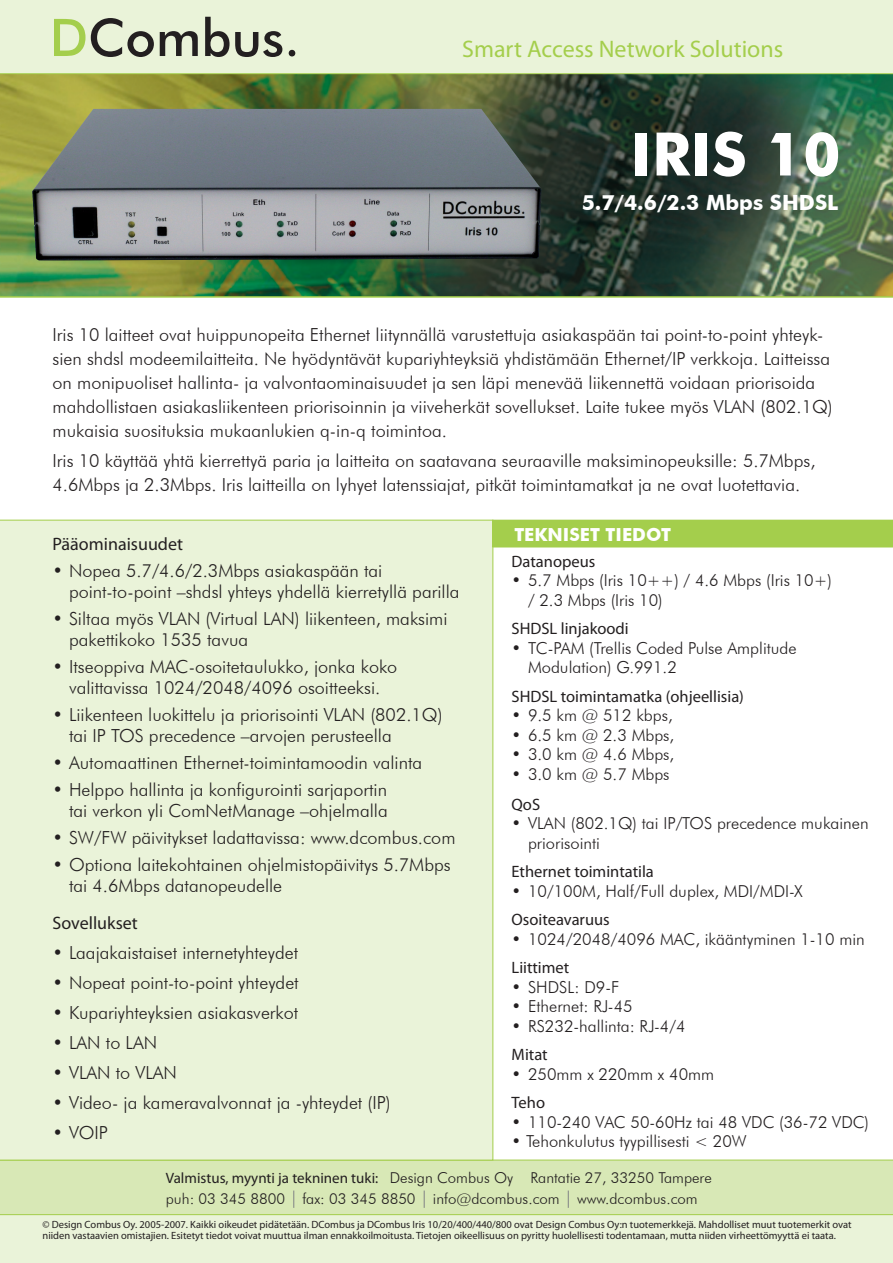
<style>
.page{position:relative;width:893px;height:1263px;background:#fff}
.page>*{position:absolute;margin:0;border:0;box-sizing:border-box;transform-origin:0 0}
.t1{font:700 60px "Futura BT";color:#fff}
.t2{font:24px "Myriad Pro";color:#a4ce4c}
.t3{font:700 21px "Futura BT";color:#fff}
.t4{font:300 18px/24px "Futura BT";color:#231f20}
.t5{font:18px "Myriad Pro";color:#231f20}
.t6{font:700 18px "Futura BT";color:#fff}
.t7{font:300 16.5px/19.5px "Futura BT";color:#231f20}
.t8{font:16.5px "Myriad Pro";color:#231f20}
.t9{font:300 15px/21px "Futura BT";color:#231f20}
.t10{font:10.5px/11.2px "Myriad Pro";color:#231f20}
.s1{font-family:"Myriad Pro";font-weight:400}
</style>
<div class="page">
<div style="left:0;top:1215px;width:893px;height:48px;background:#eaf3d9"></div>
<img style="left:0;top:74px;width:893px;height:224px">
<div style="left:0;top:1160px;width:893px;height:55px;background:#d8e8b6"></div>
<div style="left:0;top:520px;width:493px;height:640px;background:#eaf3d9"></div>
<svg style="left:424px;top:1190px;width:1px;height:18px"></svg>
<svg style="left:568px;top:1190px;width:1px;height:18px"></svg>
<svg style="left:293px;top:1190px;width:1px;height:18px"></svg>
<div style="left:492px;top:520px;width:401px;height:27px;background:#a4ce4c"></div>
<div style="left:0;top:0;width:893px;height:74px;background:#eaf3d9"></div>
<svg style="left:54px;top:19px;width:31px;height:37px"></svg>
<svg style="left:91px;top:18px;width:63px;height:39px;background:#a9ad9c"></svg>
<svg style="left:160px;top:31px;width:38px;height:25px"></svg>
<svg style="left:205px;top:17px;width:77px;height:40px;background:#a8ad9b"></svg>
<svg style="left:289px;top:50px;width:6px;height:6px"></svg>
<p class="t2" style="left:462px;top:34px;width:323px">Smart Access Network Solutions</p>
<p class="t1" style="left:630px;top:118px;width:212px">IRIS 10</p>
<p class="t3" style="left:582px;top:190px;width:258px">5.7/4.6/2.3 Mbps SHDSL</p>
<p class="t4" style="left:53px;top:322px;width:782px">Iris 10 laitteet ovat huippunopeita Ethernet liitynnällä varustettuja asiakaspään tai point-to-point yhteyk&shy;sien shdsl modeemilaitteita. Ne hyödyntävät kupariyhteyksiä yhdistämään Ethernet/IP verkkoja. Laitteissa on monipuoliset hallinta- ja valvontaominaisuudet ja sen läpi menevää liikennettä voidaan priorisoida mahdollistaen asiakasliikenteen priorisoinnin ja viiveherkät sovellukset. Laite tukee myös VLAN (802.1Q) mukaisia suosituksia mukaanlukien q-in-q toimintoa.</p>
<p class="t4" style="left:53px;top:448px;width:764px">Iris 10 käyttää yhtä kierrettyä paria ja laitteita on saatavana seuraaville maksiminopeuksille: 5.7Mbps,<br>4.6Mbps ja 2.3Mbps. Iris laitteilla on lyhyet latenssiajat, pitkät toimintamatkat ja ne ovat luotettavia.</p>
<p class="t5" style="left:53px;top:533px;width:132px">Pääominaisuudet</p>
<p class="t4" style="left:69px;top:560px;width:392px;line-height:21px;text-indent:-17px">• Nopea 5.7/4.6/2.3Mbps asiakaspään tai point-to-point –shdsl yhteys yhdellä kierretyllä parilla</p>
<p class="t4" style="left:69px;top:608px;width:380px;line-height:21px;text-indent:-17px">• Siltaa myös VLAN (Virtual LAN) liikenteen, maksimi pakettikoko 1535 tavua</p>
<p class="t4" style="left:53px;top:655px;width:346px">• Itseoppiva MAC-osoitetaulukko, jonka koko</p>
<p class="t4" style="left:69px;top:676px;width:313px">valittavissa 1024/2048/4096 osoitteeksi.</p>
<p class="t4" style="left:53px;top:703px;width:392px">• Liikenteen luokittelu ja priorisointi VLAN (802.1Q)</p>
<p class="t4" style="left:69px;top:724px;width:324px">tai IP TOS precedence –arvojen perusteella</p>
<p class="t4" style="left:53px;top:751px;width:371px">• Automaattinen Ethernet-toimintamoodin valinta</p>
<p class="t4" style="left:53px;top:778px;width:336px">• Helppo hallinta ja konfigurointi sarjaportin</p>
<p class="t4" style="left:69px;top:799px;width:320px">tai verkon yli ComNetManage –ohjelmalla</p>
<p class="t4" style="left:53px;top:826px;width:405px">• SW/FW päivitykset ladattavissa: www.dcombus.com</p>
<p class="t4" style="left:53px;top:853px;width:400px">• Optiona laitekohtainen ohjelmistopäivitys 5.7Mbps</p>
<p class="t4" style="left:69px;top:874px;width:215px">tai 4.6Mbps datanopeudelle</p>
<p class="t5" style="left:53px;top:911px;width:87px">Sovellukset</p>
<p class="t4" style="left:53px;top:940px;width:247px">• Laajakaistaiset internetyhteydet</p>
<p class="t4" style="left:53px;top:970px;width:248px">• Nopeat point-to-point yhteydet</p>
<p class="t4" style="left:53px;top:1000px;width:247px">• Kupariyhteyksien asiakasverkot</p>
<p class="t4" style="left:53px;top:1030px;width:106px">• LAN to LAN</p>
<p class="t4" style="left:53px;top:1060px;width:126px">• VLAN to VLAN</p>
<p class="t4" style="left:53px;top:1090px;width:340px">• Video- ja kameravalvonnat ja -yhteydet (IP)</p>
<p class="t4" style="left:53px;top:1120px;width:57px">• VOIP</p>
<p class="t6" style="left:514px;top:524px;width:158px">TEKNISET TIEDOT</p>
<p class="t8" style="left:512px;top:551px;width:85px">Datanopeus</p>
<p class="t7" style="left:512px;top:570px;width:322px">• 5.7 Mbps (Iris 10++) / 4.6 Mbps (Iris 10+)</p>
<p class="t7" style="left:528px;top:590px;width:136px">/ 2.3 Mbps (Iris 10)</p>
<p class="t8" style="left:512px;top:618px;width:119px">SHDSL linjakoodi</p>
<p class="t7" style="left:512px;top:638px;width:287px">• TC-PAM (Trellis Coded Pulse Amplitude</p>
<p class="t7" style="left:528px;top:657px;width:150px">Modulation) G.991.2</p>
<p class="t8" style="left:512px;top:686px;width:234px">SHDSL toimintamatka (ohjeellisia)</p>
<p class="t7" style="left:512px;top:705px;width:163px">• 9.5 km @ 512 kbps,</p>
<p class="t7" style="left:512px;top:725px;width:164px">• 6.5 km @ 2.3 Mbps,</p>
<p class="t7" style="left:512px;top:744px;width:164px">• 3.0 km @ 4.6 Mbps,</p>
<p class="t7" style="left:512px;top:764px;width:160px">• 3.0 km @ 5.7 Mbps</p>
<p class="t8" style="left:512px;top:794px;width:30px">QoS</p>
<p class="t7" style="left:528px;top:813px;width:342px;text-indent:-16px">• VLAN (802.1Q) tai IP/TOS precedence mukainen priorisointi</p>
<p class="t8" style="left:512px;top:861px;width:144px">Ethernet toimintatila</p>
<p class="t7" style="left:512px;top:881px;width:292px">• 10/100M, Half/Full duplex, MDI/MDI-X</p>
<p class="t8" style="left:512px;top:909px;width:100px">Osoiteavaruus</p>
<p class="t7" style="left:512px;top:929px;width:355px">• 1024/2048/4096 MAC, ikääntyminen 1-10 min</p>
<p class="t8" style="left:512px;top:957px;width:59px">Liittimet</p>
<p class="t7" style="left:512px;top:977px;width:109px">• SHDSL: D9-F</p>
<p class="t7" style="left:512px;top:996px;width:123px">• Ethernet: RJ-45</p>
<p class="t7" style="left:512px;top:1016px;width:176px">• RS232-hallinta: RJ-4/4</p>
<p class="t8" style="left:512px;top:1044px;width:38px">Mitat</p>
<p class="t7" style="left:512px;top:1064px;width:204px">• 250mm x 220mm x 40mm</p>
<p class="t8" style="left:512px;top:1092px;width:35px">Teho</p>
<p class="t7" style="left:512px;top:1112px;width:359px">• 110-240 VAC 50-60Hz tai 48 VDC (36-72 VDC)</p>
<p class="t7" style="left:512px;top:1131px;width:237px">• Tehonkulutus tyypillisesti &lt; 20W</p>
<p class="t9" style="left:166px;top:1167px;width:547px"><span class="s1">Valmistus, myynti ja tekninen tuki:</span> Design Combus Oy Rantatie 27, 33250 Tampere puh: 03 345 8800 fax: 03 345 8850 info@dcombus.com www.dcombus.com</p>
<p class="t10" style="left:43px;top:1219px;width:811px">© Design Combus Oy. 2005-2007. Kaikki oikeudet pidätetään. DCombus ja DCombus Iris 10/20/400/440/800 ovat Design Combus Oy:n tuotemerkkejä. Mahdolliset muut tuotemerkit ovat niiden vastaavien omistajien. Esitetyt tiedot voivat muuttua ilman ennakkoilmoitusta. Tietojen oikeellisuus on pyritty huolellisesti todentamaan, mutta niiden virheettömyyttä ei taata.</p>
</div>
